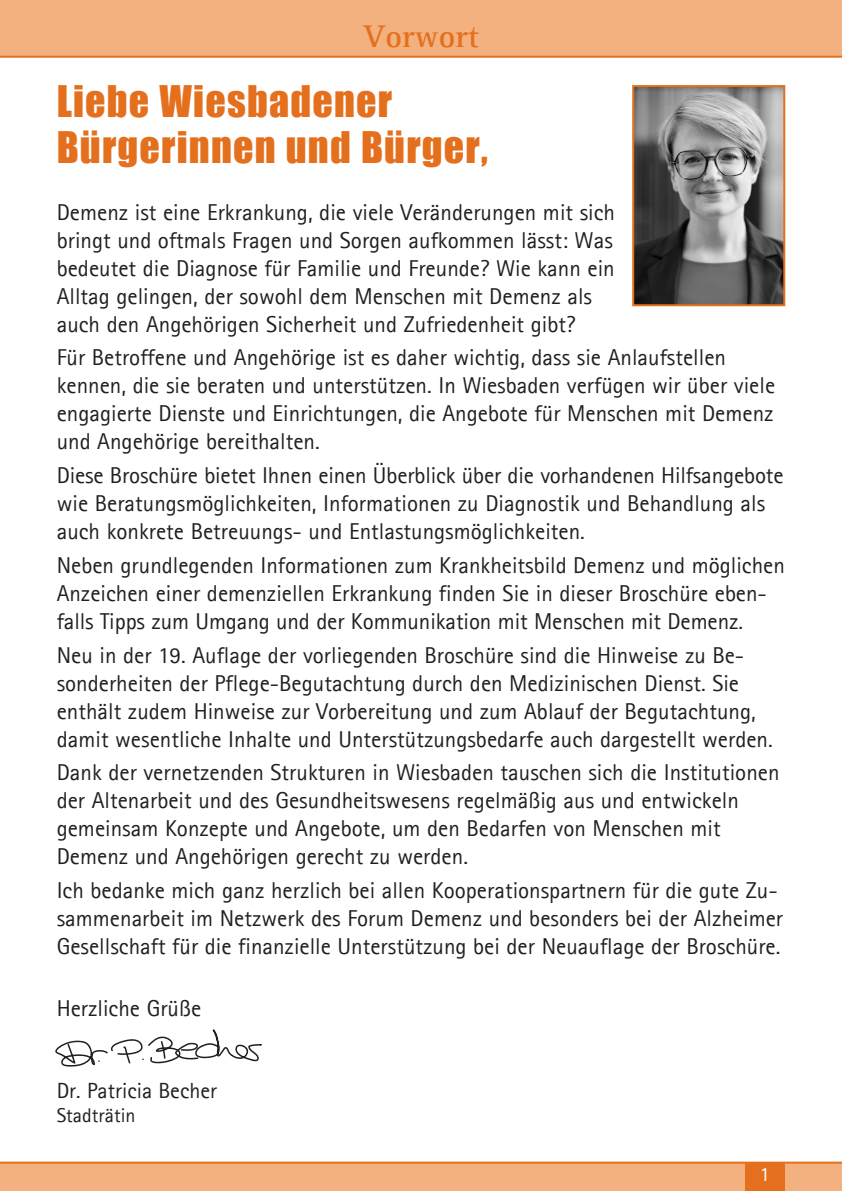
<style>
.page{position:relative;width:842px;height:1191px;background:#fff}
.page>*{position:absolute;margin:0;border:0;box-sizing:border-box;transform-origin:0 0}
.Überschrift_Fließtext{font:40px/46px "Impact";letter-spacing:.03em;color:#e4701e}
.t1{font:700 32px "Agfa Rotis Serif";color:#e4701e}
.Fliesstext{font:23px/28px "Agfa Rotis Sans Serif";color:#231f20}
.Fliesstext-2{font:22px "Agfa Rotis Sans Serif";color:#231f20}
.Fliesstext-3{font:20px "Agfa Rotis Sans Serif";color:#231f20}
.t2{font:20px "Agfa Rotis Sans Serif";color:#fff}
</style>
<div class="page">
<div style="left:0;top:0;width:842px;height:57px;background:#f2b17f"></div>
<div style="left:0;top:1162px;width:842px;height:29px;background:#f2b17f"></div>
<div style="left:746px;top:1162px;width:39px;height:29px;background:#e4701e"></div>
<hr style="left:0;top:56px;width:842px;height:2px;background:#e4701e">
<hr style="left:0;top:1161px;width:842px;height:2px;background:#e4701e">
<img style="left:635px;top:88px;width:147px;height:215px">
<div style="left:632px;top:85px;width:153px;height:221px;border:2px solid #e4701e"></div>
<svg style="left:55px;top:1029px;width:207px;height:37px"></svg>
<p class="t1" style="left:363px;top:17px;width:117px">Vorwort</p>
<p class="Überschrift_Fließtext" style="left:57px;top:77px;width:432px">Liebe Wiesbadener<br>Bürgerinnen und Bürger,</p>
<p class="Fliesstext" style="left:57px;top:198px;width:560px">Demenz ist eine Erkrankung, die viele Veränderungen mit sich bringt und oftmals Fragen und Sorgen aufkommen lässt: Was bedeutet die Diagnose für Familie und Freunde? Wie kann ein Alltag gelingen, der sowohl dem Menschen mit Demenz als auch den Angehörigen Sicherheit und Zufriedenheit gibt?</p>
<p class="Fliesstext" style="left:57px;top:343px;width:720px">Für Betroffene und Angehörige ist es daher wichtig, dass sie Anlaufstellen kennen, die sie beraten und unterstützen. In Wiesbaden verfügen wir über viele engagierte Dienste und Einrichtungen, die Angebote für Menschen mit Demenz und Angehörige bereithalten.</p>
<p class="Fliesstext" style="left:57px;top:461px;width:728px">Diese Broschüre bietet Ihnen einen Überblick über die vorhandenen Hilfsangebote wie Beratungsmöglichkeiten, Informationen zu Diagnostik und Behandlung als auch konkrete Betreuungs- und Entlastungsmöglichkeiten.</p>
<p class="Fliesstext" style="left:57px;top:551px;width:730px">Neben grundlegenden Informationen zum Krankheitsbild Demenz und möglichen<br>Anzeichen einer demenziellen Erkrankung finden Sie in dieser Broschüre eben&shy;falls Tipps zum Umgang und der Kommunikation mit Menschen mit Demenz.</p>
<p class="Fliesstext" style="left:57px;top:640px;width:718px">Neu in der 19. Auflage der vorliegenden Broschüre sind die Hinweise zu Be&shy;sonderheiten der Pflege-Begutachtung durch den Medizinischen Dienst. Sie enthält zudem Hinweise zur Vorbereitung und zum Ablauf der Begutachtung, damit wesentliche Inhalte und Unterstützungsbedarfe auch dargestellt werden.</p>
<p class="Fliesstext" style="left:57px;top:758px;width:724px">Dank der vernetzenden Strukturen in Wiesbaden tauschen sich die Institutionen der Altenarbeit und des Gesundheitswesens regelmäßig aus und entwickeln gemeinsam Konzepte und Angebote, um den Bedarfen von Menschen mit Demenz und Angehörigen gerecht zu werden.</p>
<p class="Fliesstext" style="left:57px;top:876px;width:728px">Ich bedanke mich ganz herzlich bei allen Kooperationspartnern für die gute Zu&shy;sammenarbeit im Netzwerk des Forum Demenz und besonders bei der Alzheimer<br>Gesellschaft für die finanzielle Unterstützung bei der Neuauflage der Broschüre.</p>
<p class="Fliesstext" style="left:57px;top:994px;width:146px">Herzliche Grüße</p>
<p class="Fliesstext-2" style="left:57px;top:1077px;width:162px">Dr. Patricia Becher</p>
<p class="Fliesstext-3" style="left:57px;top:1103px;width:80px">Stadträtin</p>
<p class="t2" style="left:760px;top:1162px;width:11px">1</p>
</div>
